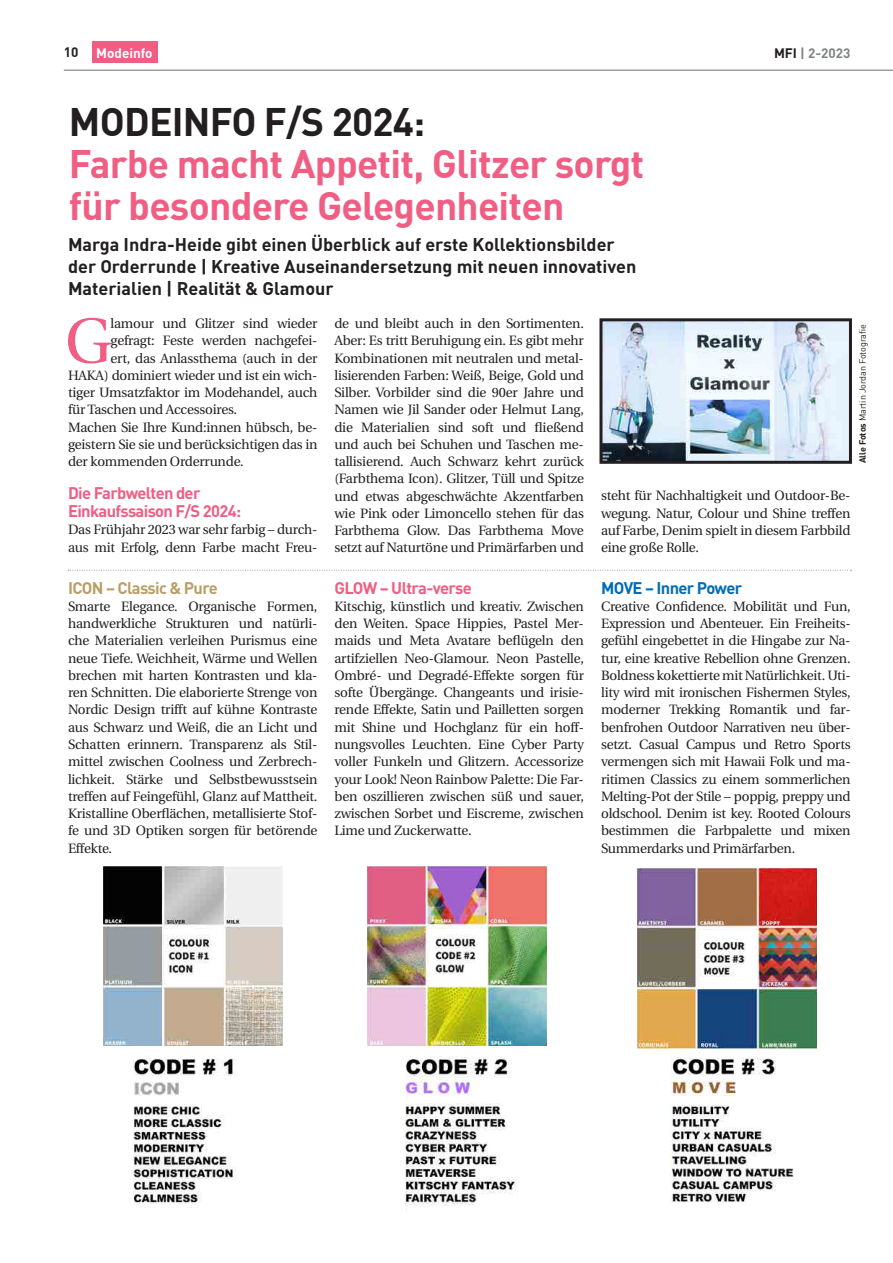
<style>
.page{position:relative;width:893px;height:1263px;background:#fff}
.page>*{position:absolute;margin:0;border:0;box-sizing:border-box;transform-origin:0 0}
.t1{font:63.3px "Utopia";color:#f05e84}
.t2{font:700 39px/42px "DIN";letter-spacing:-.02em;color:#f05e84}
.t3{font:700 39px "DIN";letter-spacing:-.02em;color:#231f20}
.t4{font:700 18px/21.8px "DIN";color:#231f20}
.t5{font:700 16.5px/18px "DIN";letter-spacing:-.04em;color:#f05e84}
.t6{font:700 16.5px "DIN";letter-spacing:-.04em;color:#b99f66}
.t7{font:700 16.5px "DIN";letter-spacing:-.04em;color:#006cb7}
.t8{font:13.5px/17.2px "Utopia";letter-spacing:-.015em;color:#231f20;text-align:justify}
.t9{font:700 13.5px "DIN";color:#808285}
.t10{font:700 13.5px "DIN";color:#fff}
.t11{font:700 13.5px "DIN";color:#231f20}
.t12{font:9px "DIN";letter-spacing:-.01em;color:#231f20}
.s1{color:#231f20}
.s2{font-weight:700}
</style>
<div class="page">
<div style="left:92px;top:42px;width:66px;height:21px;background:#f05e84"></div>
<hr style="left:64px;top:70px;width:829px;height:1px;background:#6c6d70">
<img style="left:103px;top:866px;width:179px;height:180px">
<img style="left:133px;top:1107px;width:103px;height:98px">
<img style="left:603px;top:322px;width:245px;height:138px">
<div style="left:599px;top:318px;width:253px;height:146px;border:3px solid #231f20"></div>
<img style="left:367px;top:866px;width:180px;height:180px">
<img style="left:406px;top:1103px;width:111px;height:108px">
<img style="left:637px;top:868px;width:179px;height:180px">
<img style="left:670px;top:1104px;width:124px;height:103px">
<img style="left:133px;top:1058px;width:102px;height:37px">
<img style="left:406px;top:1057px;width:105px;height:38px">
<img style="left:670px;top:1058px;width:106px;height:37px">
<svg style="left:68px;top:570px;width:783px;height:1px"></svg>
<p class="t11" style="left:64px;top:43px;width:16px">10</p>
<p class="t10" style="left:96px;top:44px;width:58px">Modeinfo</p>
<p class="t9" style="left:774px;top:44px;width:78px"><span class="s1">MFI</span> | 2-2023</p>
<h2 class="t3" style="left:69px;top:96px;width:358px">MODEINFO F/S 2024:</h2>
<h2 class="t2" style="left:69px;top:141px;width:577px">Farbe macht Appetit, Glitzer sorgt für besondere Gelegenheiten</h2>
<h3 class="t4" style="left:68px;top:233px;width:570px">Marga Indra-Heide gibt einen Überblick auf erste Kollektionsbilder der Orderrunde | Kreative Auseinandersetzung mit neuen innovativen<br>Materialien | Realität &amp; Glamour</h3>
<h1 class="t1" style="left:65px;top:306px;width:48px">G</h1>
<p class="t8" style="left:111px;top:315px;width:208px">lamour und Glitzer sind wieder</p>
<p class="t8" style="left:334px;top:315px;width:251px">de und bleibt auch in den Sortimenten.<br>Aber: Es tritt Beruhigung ein. Es gibt mehr Kombinationen mit neutralen und metal&shy;lisierenden Farben: Weiß, Beige, Gold und Silber. Vorbilder sind die 90er Jahre und Namen wie Jil Sander oder Helmut Lang, die Materialien sind soft und fließend und auch bei Schuhen und Taschen me&shy;tallisierend. Auch Schwarz kehrt zurück (Farbthema Icon). Glitzer, Tüll und Spitze und etwas abgeschwächte Akzentfarben wie Pink oder Limoncello stehen für das Farbthema Glow. Das Farbthema Move setzt auf Naturtöne und Primärfarben und</p>
<p class="t8" style="left:111px;top:332px;width:208px">gefragt: Feste werden nachgefei-</p>
<p class="t8" style="left:111px;top:350px;width:208px">ert, das Anlassthema (auch in der</p>
<p class="t8" style="left:68px;top:367px;width:251px">HAKA) dominiert wieder und ist ein wich-</p>
<p class="t8" style="left:68px;top:384px;width:251px">tiger Umsatzfaktor im Modehandel, auch</p>
<p class="t8" style="left:68px;top:401px;width:171px">für Taschen und Accessoires.</p>
<p class="t8" style="left:68px;top:419px;width:251px">Machen Sie Ihre Kund:innen hübsch, be-</p>
<p class="t8" style="left:68px;top:436px;width:251px">geistern Sie sie und berücksichtigen das in</p>
<p class="t8" style="left:68px;top:453px;width:177px">der kommenden Orderrunde.</p>
<p class="t5" style="left:68px;top:483px;width:175px">Die Farbwelten der<br>Einkaufssaison F/S 2024:</p>
<p class="t8" style="left:68px;top:521px;width:251px">Das Frühjahr 2023 war sehr farbig – durch&shy;aus mit Erfolg, denn Farbe macht Freu-</p>
<p class="t8" style="left:601px;top:487px;width:251px">steht für Nachhaltigkeit und Outdoor-Be&shy;wegung. Natur, Colour und Shine treffen auf Farbe, Denim spielt in diesem Farbbild eine große Rolle.</p>
<p class="t12" style="left:857px;top:463px;width:140px;rotate:-90deg"><span class="s2">Alle Fotos</span> Martin Jordan Fotografie</p>
<p class="t6" style="left:68px;top:577px;width:151px">ICON – Classic &amp; Pure</p>
<p class="t8" style="left:68px;top:598px;width:251px">Smarte Elegance. Organische Formen, handwerkliche Strukturen und natürli&shy;che Materialien verleihen Purismus eine neue Tiefe. Weichheit, Wärme und Wellen brechen mit harten Kontrasten und kla&shy;ren Schnitten. Die elaborierte Strenge von Nordic Design trifft auf kühne Kontraste aus Schwarz und Weiß, die an Licht und Schatten erinnern. Transparenz als Stil&shy;mittel zwischen Coolness und Zerbrech&shy;lichkeit. Stärke und Selbstbewusstsein treffen auf Feingefühl, Glanz auf Mattheit.<br>Kristalline Oberflächen, metallisierte Stof&shy;fe und 3D Optiken sorgen für betörende Effekte.</p>
<p class="t5" style="left:334px;top:578px;width:139px">GLOW – Ultra-verse</p>
<p class="t8" style="left:334px;top:598px;width:251px">Kitschig, künstlich und kreativ. Zwischen den Weiten. Space Hippies, Pastel Mer&shy;maids und Meta Avatare beflügeln den artifziellen Neo-Glamour. Neon Pastelle, Ombré- und Degradé-Effekte sorgen für softe Übergänge. Changeants und irisie&shy;rende Effekte, Satin und Pailletten sorgen mit Shine und Hochglanz für ein hoff&shy;nungsvolles Leuchten. Eine Cyber Party voller Funkeln und Glitzern. Accessorize your Look! Neon Rainbow Palette: Die Far&shy;ben oszillieren zwischen süß und sauer, zwischen Sorbet und Eiscreme, zwischen Lime und Zuckerwatte.</p>
<p class="t7" style="left:601px;top:577px;width:143px">MOVE – Inner Power</p>
<p class="t8" style="left:601px;top:598px;width:251px">Creative Confidence. Mobilität und Fun, Expression und Abenteuer. Ein Freiheits&shy;gefühl eingebettet in die Hingabe zur Na&shy;tur, eine kreative Rebellion ohne Grenzen.<br>Boldness kokettierte mit Natürlichkeit. Uti&shy;lity wird mit ironischen Fishermen Styles, moderner Trekking Romantik und far&shy;benfrohen Outdoor Narrativen neu über&shy;setzt. Casual Campus und Retro Sports vermengen sich mit Hawaii Folk und ma&shy;ritimen Classics zu einem sommerlichen Melting-Pot der Stile – poppig, preppy und oldschool. Denim ist key. Rooted Colours bestimmen die Farbpalette und mixen Summerdarks und Primärfarben.</p>
</div>
